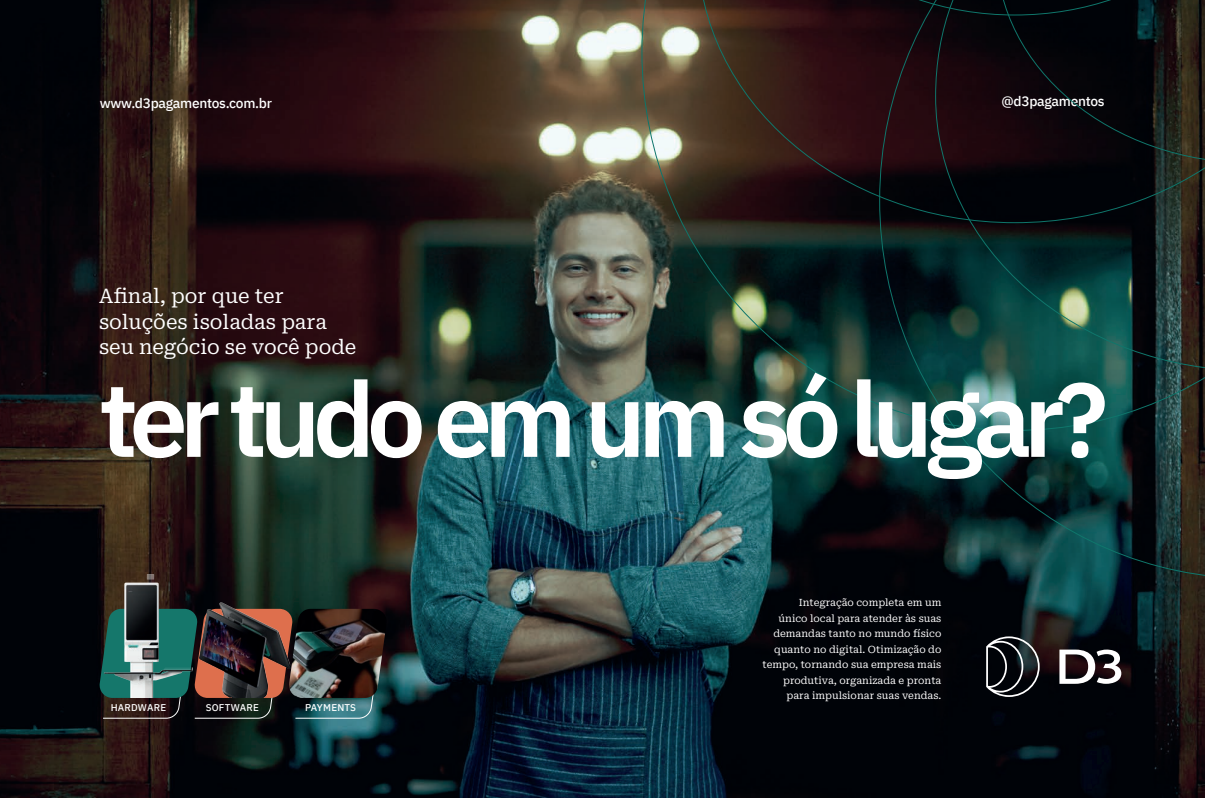
<style>
.page{position:relative;width:1205px;height:798px;background:#fff}
.page>*{position:absolute;margin:0;border:0;box-sizing:border-box;transform-origin:0 0}
.t1{font:600 104.62px "IBM Plex Sans Arabic";letter-spacing:-.08em;color:#fff}
.t2{font:20px/25.5px "Roboto Serif";color:#fff}
.t3{font:500 13.75px "IBM Plex Sans Arabic";letter-spacing:-.02em;color:#fff}
.t4{font:10px/15.5px "Roboto Serif";letter-spacing:.005em;color:#fff;text-align:right}
.t5{font:500 9.75px "IBM Plex Sans Arabic";letter-spacing:.02em;color:#fff}
</style>
<div class="page">
<img style="left:0;top:0;width:1205px;height:797px">
<svg style="left:879px;top:430px;width:326px;height:148px;background:#0e2d2e"></svg>
<img style="left:641px;top:0;width:564px;height:430px">
<svg style="left:697px;top:0;width:508px;height:223px;background:#1d1613"></svg>
<svg style="left:758px;top:0;width:447px;height:163px;background:#1a0d10"></svg>
<svg style="left:99px;top:608px;width:282px;height:111px;background:#283333"></svg>
<img style="left:105px;top:574px;width:87px;height:123px">
<img style="left:200px;top:602px;width:91px;height:95px">
<img style="left:288px;top:608px;width:99px;height:89px">
<svg style="left:986px;top:636px;width:53px;height:60px;background:#34373b"></svg>
<svg style="left:1059px;top:649px;width:62px;height:34px"></svg>
<p class="t3" style="left:100px;top:95px;width:174px">www.d3pagamentos.com.br</p>
<p class="t3" style="left:1001px;top:93px;width:105px">@d3pagamentos</p>
<p class="t2" style="left:99px;top:282px;width:259px">Afinal, por que ter soluções isoladas para seu negócio se você pode</p>
<p class="t1" style="left:99px;top:359px;width:1010px">ter tudo em um só lugar?</p>
<p class="t5" style="left:111px;top:702px;width:57px">HARDWARE</p>
<p class="t5" style="left:206px;top:702px;width:55px">SOFTWARE</p>
<p class="t5" style="left:305px;top:702px;width:52px">PAYMENTS</p>
<p class="t4" style="left:762px;top:594px;width:180px">Integração completa em um<br>único local para atender às suas demandas tanto no mundo físico quanto no digital. Otimização do tempo, tornando sua empresa mais produtiva, organizada e pronta para impulsionar suas vendas.</p>
</div>
